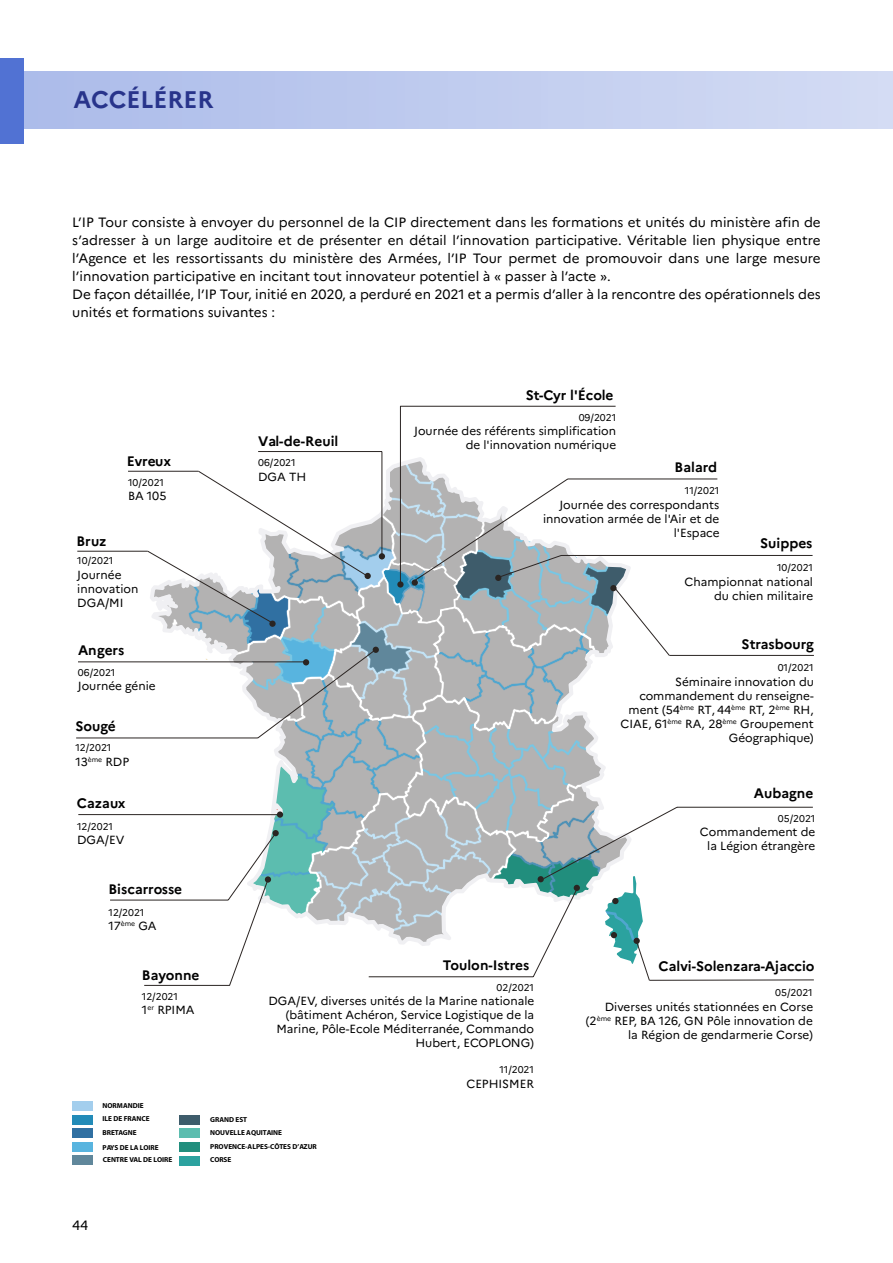
<style>
.page{position:relative;width:893px;height:1263px;background:#fff}
.page>*{position:absolute;margin:0;border:0;box-sizing:border-box;transform-origin:0 0}
.t1{font:700 24px "Marianne";color:#28348b}
.t2{font:700 13.8px "Marianne";color:#000}
.t3{font:13.5px/18px "Marianne";color:#000}
.t4{font:11.85px/14.1px "Marianne";color:#000;text-align:right}
.t5{font:9.9px "Marianne";color:#000}
.t6{font:700 7.2px/13.5px "Myriad Pro";color:#000}
</style>
<div class="page">
<div style="left:0;top:72px;width:893px;height:57px;background:linear-gradient(to right,#abbbe9,#d4dcf4)"></div>
<div style="left:0;top:58px;width:24px;height:85px;background:#5172d3"></div>
<div style="left:72px;top:1101px;width:20px;height:9px;background:#a3ceed"></div>
<div style="left:72px;top:1128px;width:20px;height:9px;background:#3070a2"></div>
<div style="left:72px;top:1142px;width:20px;height:9px;background:#58b4df"></div>
<div style="left:72px;top:1155px;width:20px;height:10px;background:#60879b"></div>
<div style="left:72px;top:1115px;width:20px;height:9px;background:#228bb8"></div>
<div style="left:179px;top:1115px;width:21px;height:9px;background:#3e5c6b"></div>
<div style="left:179px;top:1129px;width:21px;height:9px;background:#5cbdaf"></div>
<div style="left:179px;top:1142px;width:21px;height:9px;background:#218e7d"></div>
<div style="left:179px;top:1156px;width:21px;height:9px;background:#2ba29f"></div>
<svg style="left:77px;top:471px;width:737px;height:510px"></svg>
<h1 class="t1" style="left:74px;top:81px;width:142px">ACCÉLÉRER</h1>
<p class="t3" style="left:72px;top:212px;width:750px">L’IP Tour consiste à envoyer du personnel de la CIP directement dans les formations et unités du ministère afin de s’adresser à un large auditoire et de présenter en détail l’innovation participative. Véritable lien physique entre l’Agence et les ressortissants du ministère des Armées, l’IP Tour permet de promouvoir dans une large mesure l’innovation participative en incitant tout innovateur potentiel à « passer à l’acte ».<br>De façon détaillée, l’IP Tour, initié en 2020, a perduré en 2021 et a permis d’aller à la rencontre des opérationnels des unités et formations suivantes :</p>
<p class="t2" style="left:258px;top:430px;width:82px">Val-de-Reuil</p>
<p class="t2" style="left:526px;top:384px;width:89px">St-Cyr l'École</p>
<p class="t5" style="left:579px;top:410px;width:39px">09/2021</p>
<p class="t4" style="left:414px;top:423px;width:204px">Journée des référents simplification de l'innovation numérique</p>
<p class="t2" style="left:127px;top:450px;width:46px">Evreux</p>
<p class="t5" style="left:258px;top:455px;width:39px">06/2021</p>
<p class="t4" style="left:258px;top:468px;width:50px">DGA TH</p>
<p class="t2" style="left:675px;top:456px;width:44px">Balard</p>
<p class="t5" style="left:128px;top:474px;width:38px">10/2021</p>
<p class="t4" style="left:128px;top:488px;width:40px">BA 105</p>
<p class="t5" style="left:685px;top:483px;width:36px">11/2021</p>
<p class="t4" style="left:543px;top:496px;width:178px">Journée des correspondants innovation armée de l'Air et de l'Espace</p>
<p class="t2" style="left:76px;top:530px;width:32px">Bruz</p>
<p class="t2" style="left:760px;top:533px;width:54px">Suippes</p>
<p class="t5" style="left:77px;top:553px;width:38px">10/2021</p>
<p class="t4" style="left:77px;top:566px;width:63px;text-align:left">Journée innovation<br>DGA/MI</p>
<p class="t2" style="left:78px;top:639px;width:48px">Angers</p>
<p class="t5" style="left:78px;top:665px;width:39px">06/2021</p>
<p class="t4" style="left:78px;top:678px;width:79px">Journée génie</p>
<p class="t2" style="left:75px;top:716px;width:42px">Sougé</p>
<p class="t5" style="left:75px;top:740px;width:37px">12/2021</p>
<p class="t4" style="left:75px;top:753px;width:55px">13<sup>ème</sup> RDP</p>
<p class="t2" style="left:77px;top:792px;width:50px">Cazaux</p>
<p class="t5" style="left:77px;top:819px;width:37px">12/2021</p>
<p class="t4" style="left:77px;top:832px;width:49px">DGA/EV</p>
<p class="t2" style="left:109px;top:878px;width:75px">Biscarrosse</p>
<p class="t5" style="left:108px;top:904px;width:37px">12/2021</p>
<p class="t4" style="left:108px;top:918px;width:50px">17<sup>ème</sup> GA</p>
<p class="t2" style="left:142px;top:964px;width:59px">Bayonne</p>
<p class="t5" style="left:142px;top:989px;width:37px">12/2021</p>
<p class="t4" style="left:142px;top:1002px;width:54px">1<sup>er</sup> RPIMA</p>
<p class="t6" style="left:103px;top:1098px;width:49px">NORMANDIE<br>ILE DE FRANCE</p>
<p class="t6" style="left:103px;top:1125px;width:58px;line-height:14.2px">BRETAGNE<br>PAYS DE LA LOIRE</p>
<p class="t6" style="left:103px;top:1152px;width:71px">CENTRE VAL DE LOIRE</p>
<p class="t2" style="left:443px;top:955px;width:88px">Toulon-Istres</p>
<p class="t5" style="left:497px;top:980px;width:39px">02/2021</p>
<p class="t4" style="left:269px;top:993px;width:267px">DGA/EV, diverses unités de la Marine nationale (bâtiment Achéron, Service Logistique de la Marine, Pôle-Ecole Méditerranée, Commando Hubert, ECOPLONG)</p>
<p class="t5" style="left:499px;top:1062px;width:36px">11/2021</p>
<p class="t4" style="left:466px;top:1075px;width:69px">CEPHISMER</p>
<p class="t6" style="left:210px;top:1113px;width:108px">GRAND EST<br>NOUVELLE AQUITAINE<br>PROVENCE-ALPES-CÔTES D’AZUR<br>CORSE</p>
<p class="t3" style="left:72px;top:1214px;width:18px">44</p>
<p class="t5" style="left:777px;top:560px;width:38px">10/2021</p>
<p class="t4" style="left:684px;top:573px;width:130px">Championnat national du chien militaire</p>
<p class="t2" style="left:742px;top:633px;width:74px">Strasbourg</p>
<p class="t5" style="left:778px;top:660px;width:37px">01/2021</p>
<p class="t4" style="left:620px;top:673px;width:195px">Séminaire innovation du commandement du renseigne&shy;ment (54<sup>ème</sup> RT, 44<sup>ème</sup> RT, 2<sup>ème</sup> RH,<br>CIAE, 61<sup>ème</sup> RA, 28<sup>ème</sup> Groupement<br>Géographique)</p>
<p class="t2" style="left:754px;top:783px;width:61px">Aubagne</p>
<p class="t5" style="left:778px;top:811px;width:39px">05/2021</p>
<p class="t4" style="left:700px;top:824px;width:117px">Commandement de la Légion étrangère</p>
<p class="t2" style="left:659px;top:955px;width:158px">Calvi-Solenzara-Ajaccio</p>
<p class="t5" style="left:775px;top:985px;width:39px">05/2021</p>
<p class="t4" style="left:586px;top:998px;width:229px">Diverses unités stationnées en Corse (2<sup>ème</sup> REP, BA 126, GN Pôle innovation de la Région de gendarmerie Corse)</p>
</div>
